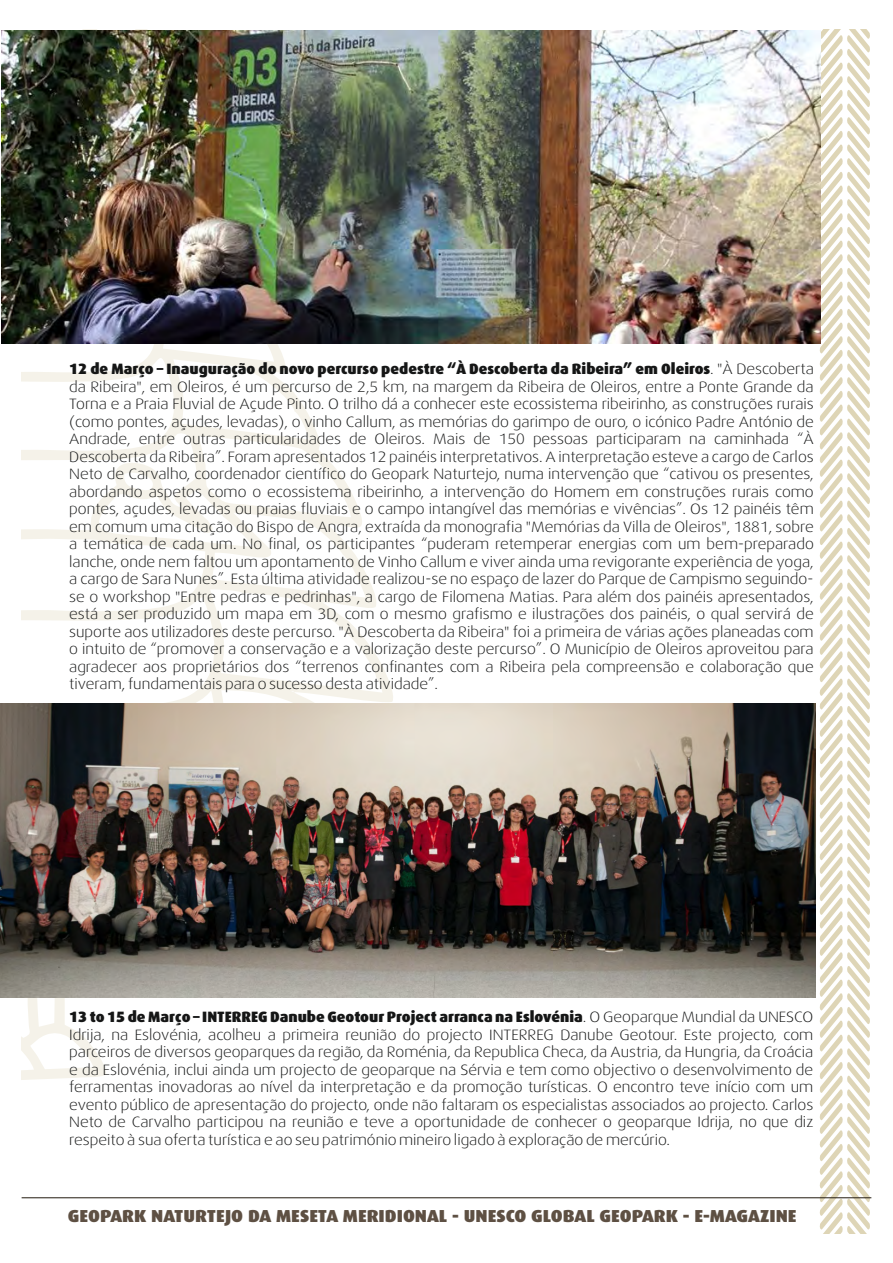
<style>
.page{position:relative;width:893px;height:1263px;background:#fff}
.page>*{position:absolute;margin:0;border:0;box-sizing:border-box;transform-origin:0 0}
.t1{font:900 17.4px "Dax";color:#5e5043;scale:1.06 1}
.t2{font:300 15px/17.5px "Dax Wide";color:#151616;text-align:justify}
.t3{font:900 15px "Dax";color:#151616}
.s1{font-family:"Dax Wide";font-weight:300}
</style>
<div class="page">
<svg style="left:22px;top:343px;width:391px;height:737px"></svg>
<svg style="left:820px;top:30px;width:50px;height:1203px"></svg>
<hr style="left:22px;top:1197px;width:849px;height:1px;background:#221a0f">
<img style="left:1px;top:30px;width:819px;height:313px">
<img style="left:0;top:703px;width:815px;height:294px">
<p class="t3" style="left:69px;top:360px;width:746px">12 de Março – Inauguração do novo percurso pedestre “À Descoberta da Ribeira” em Oleiros<span class="s1">. "À Descoberta</span></p>
<p class="t2" style="left:69px;top:377px;width:746px">da Ribeira", em Oleiros, é um percurso de 2,5 km, na margem da Ribeira de Oleiros, entre a Ponte Grande da Torna e a Praia Fluvial de Açude Pinto. O trilho dá a conhecer este ecossistema ribeirinho, as construções rurais (como pontes, açudes, levadas), o vinho Callum, as memórias do garimpo de ouro, o icónico Padre António de Andrade, entre outras particularidades de Oleiros. Mais de 150 pessoas participaram na caminhada “À Descoberta da Ribeira”. Foram apresentados 12 painéis interpretativos. A interpretação esteve a cargo de Carlos Neto de Carvalho, coordenador científico do Geopark Naturtejo, numa intervenção que “cativou os presentes, abordando aspetos como o ecossistema ribeirinho, a intervenção do Homem em construções rurais como pontes, açudes, levadas ou praias fluviais e o campo intangível das memórias e vivências”. Os 12 painéis têm em comum uma citação do Bispo de Angra, extraída da monografia "Memórias da Villa de Oleiros", 1881, sobre a temática de cada um. No final, os participantes “puderam retemperar energias com um bem-preparado lanche, onde nem faltou um apontamento de Vinho Callum e viver ainda uma revigorante experiência de yoga, a cargo de Sara Nunes”. Esta última atividade realizou-se no espaço de lazer do Parque de Campismo seguindo&shy;se o workshop "Entre pedras e pedrinhas", a cargo de Filomena Matias. Para além dos painéis apresentados, está a ser produzido um mapa em 3D, com o mesmo grafismo e ilustrações dos painéis, o qual servirá de suporte aos utilizadores deste percurso. "À Descoberta da Ribeira" foi a primeira de várias ações planeadas com o intuito de “promover a conservação e a valorização deste percurso”. O Município de Oleiros aproveitou para agradecer aos proprietários dos “terrenos confinantes com a Ribeira pela compreensão e colaboração que tiveram, fundamentais para o sucesso desta atividade”.</p>
<p class="t3" style="left:69px;top:1008px;width:745px">13 to 15 de Março – INTERREG Danube Geotour Project arranca na Eslovénia<span class="s1">. O Geoparque Mundial da UNESCO</span></p>
<p class="t2" style="left:69px;top:1025px;width:746px">Idrija, na Eslovénia, acolheu a primeira reunião do projecto INTERREG Danube Geotour. Este projecto, com parceiros de diversos geoparques da região, da Roménia, da Republica Checa, da Austria, da Hungria, da Croácia e da Eslovénia, inclui ainda um projecto de geoparque na Sérvia e tem como objectivo o desenvolvimento de ferramentas inovadoras ao nível da interpretação e da promoção turísticas. O encontro teve início com um evento público de apresentação do projecto, onde não faltaram os especialistas associados ao projecto. Carlos Neto de Carvalho participou na reunião e teve a oportunidade de conhecer o geoparque Idrija, no que diz respeito à sua oferta turística e ao seu património mineiro ligado à exploração de mercúrio.</p>
<p class="t1" style="left:68px;top:1206px;width:689px">GEOPARK NATURTEJO DA MESETA MERIDIONAL - UNESCO GLOBAL GEOPARK - E-MAGAZINE</p>
</div>
